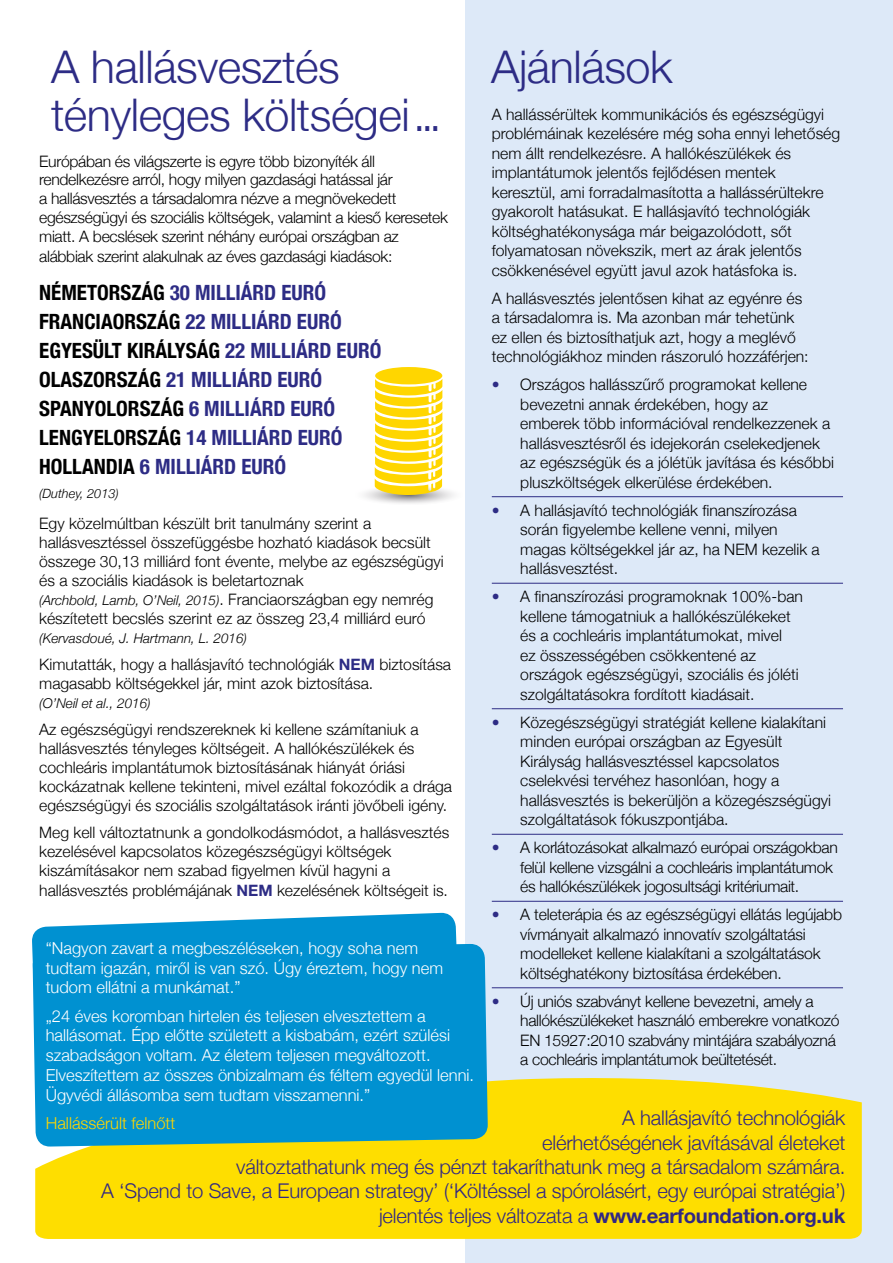
<style>
.page{position:relative;width:893px;height:1263px;background:#fff}
.page>*{position:absolute;margin:0;border:0;box-sizing:border-box;transform-origin:0 0}
.t1{font:300 45px/48px "Helvetica Neue";letter-spacing:-.01em;color:#2d2c85}
.t2{font:700 condensed 21px/29px "Helvetica Neue";color:#2d2c85}
.t3{font:300 20.25px/24.3px "Helvetica Neue";letter-spacing:-.01em;color:#312783;text-align:right}
.t4{font:300 16.5px/19.8px "Helvetica Neue";color:#fff}
.t5{font:300 16.5px "Helvetica Neue";color:#ffd600}
.t6{font:300 15.75px/19.5px "Helvetica Neue";color:#000}
.t7{font:300 15.75px/19px "Helvetica Neue";letter-spacing:-.02em;color:#000}
.t8{font:italic 300 13.5px "Helvetica Neue";color:#000}
.t9{font:italic 300 12.75px "Helvetica Neue";color:#000}
.s1{color:#000}
.s2{font-style:normal;font-size:15.75px}
.s3{font-weight:700;color:#2d2c85}
.s4{color:#2d2c85}
.s5{font-weight:700}
</style>
<div class="page">
<div style="left:466px;top:0;width:427px;height:1263px;background:#dde9f8"></div>
<div style="left:35px;top:1078px;width:827px;height:161px;background:#fede00"></div>
<svg style="left:32px;top:912px;width:426px;height:243px"></svg>
<div style="left:32px;top:944px;width:456px;height:203px;background:#0091d1"></div>
<div style="left:375px;top:367px;width:67px;height:17px;background:#ffd600;border-radius:50%"></div>
<svg style="left:364px;top:379px;width:90px;height:125px"></svg>
<hr style="left:492px;top:496px;width:351px;height:1px;background:#2d2c85">
<hr style="left:492px;top:583px;width:351px;height:1px;background:#2d2c85">
<hr style="left:492px;top:708px;width:351px;height:1px;background:#2d2c85">
<hr style="left:492px;top:834px;width:351px;height:1px;background:#2d2c85">
<hr style="left:492px;top:901px;width:351px;height:1px;background:#2d2c85">
<hr style="left:492px;top:987px;width:351px;height:1px;background:#2d2c85">
<h1 class="t1" style="left:51px;top:40px;width:392px">A hallásvesztés tényleges költségei ...</h1>
<h1 class="t1" style="left:491px;top:40px;width:183px">Ajánlások</h1>
<p class="t7" style="left:39px;top:150px;width:410px">Európában és világszerte is egyre több bizonyíték áll rendelkezésre arról, hogy milyen gazdasági hatással jár<br>a hallásvesztés a társadalomra nézve a megnövekedett egészségügyi és szociális költségek, valamint a kieső keresetek miatt. A becslések szerint néhány európai országban az alábbiak szerint alakulnak az éves gazdasági kiadások:</p>
<h2 class="t2" style="left:39px;top:277px;width:344px"><span class="s1">NÉMETORSZÁG</span> 30 MILLIÁRD EURÓ<br><span class="s1">FRANCIAORSZÁG</span> 22 MILLIÁRD EURÓ<br><span class="s1">EGYESÜLT KIRÁLYSÁG</span> 22 MILLIÁRD EURÓ<br><span class="s1">OLASZORSZÁG</span> 21 MILLIÁRD EURÓ<br><span class="s1">SPANYOLORSZÁG</span> 6 MILLIÁRD EURÓ<br><span class="s1">LENGYELORSZÁG</span> 14 MILLIÁRD EURÓ<br><span class="s1">HOLLANDIA</span> 6 MILLIÁRD EURÓ</h2>
<p class="t9" style="left:39px;top:483px;width:81px">(Duthey, 2013)</p>
<p class="t6" style="left:39px;top:513px;width:406px;line-height:18.9px">Egy közelmúltban készült brit tanulmány szerint a hallásvesztéssel összefüggésbe hozható kiadások becsült összege 30,13 milliárd font évente, melybe az egészségügyi és a szociális kiadások is beletartoznak</p>
<p class="t8" style="left:39px;top:589px;width:396px">(Archbold, Lamb, O’Neil, 2015)<span class="s2">. Franciaországban egy nemrég</span></p>
<p class="t6" style="left:39px;top:607px;width:388px">készítetett becslés szerint ez az összeg 23,4 milliárd euró</p>
<p class="t8" style="left:39px;top:627px;width:209px">(Kervasdoué, J. Hartmann, L. 2016)</p>
<p class="t6" style="left:39px;top:654px;width:413px;line-height:18.9px">Kimutatták, hogy a hallásjavító technológiák <span class="s3">NEM</span> biztosítása magasabb költségekkel jár, mint azok biztosítása.</p>
<p class="t8" style="left:39px;top:692px;width:113px">(O’Neil et al., 2016)</p>
<p class="t6" style="left:39px;top:719px;width:414px;line-height:18.9px">Az egészségügyi rendszereknek ki kellene számítaniuk a hallásvesztés tényleges költségeit. A hallókészülékek és cochleáris implantátumok biztosításának hiányát óriási kockázatnak kellene tekinteni, mivel ezáltal fokozódik a drága egészségügyi és szociális szolgáltatások iránti jövőbeli igény.</p>
<p class="t6" style="left:39px;top:822px;width:411px">Meg kell változtatnunk a gondolkodásmódot, a hallásvesztés kezelésével kapcsolatos közegészségügyi költségek kiszámításakor nem szabad figyelmen kívül hagyni a hallásvesztés problémájának <span class="s3">NEM</span> kezelésének költségeit is.</p>
<p class="t6" style="left:492px;top:103px;width:350px">A hallássérültek kommunikációs és egészségügyi problémáinak kezelésére még soha ennyi lehetőség nem állt rendelkezésre. A hallókészülékek és implantátumok jelentős fejlődésen mentek keresztül, ami forradalmasította a hallássérültekre gyakorolt hatásukat. E hallásjavító technológiák költséghatékonysága már beigazolódott, sőt folyamatosan növekszik, mert az árak jelentős csökkenésével együtt javul azok hatásfoka is.</p>
<p class="t6" style="left:492px;top:287px;width:318px">A hallásvesztés jelentősen kihat az egyénre és a társadalomra is. Ma azonban már tehetünk ez ellen és biztosíthatjuk azt, hogy a meglévő technológiákhoz minden rászoruló hozzáférjen:</p>
<p class="t6" style="left:520px;top:374px;width:315px;text-indent:-29px"><span class="s4">•</span> Országos hallásszűrő programokat kellene bevezetni annak érdekében, hogy az<br>emberek több információval rendelkezzenek a hallásvesztésről és idejekorán cselekedjenek az egészségük és a jólétük javítása és későbbi pluszköltségek elkerülése érdekében.</p>
<p class="t6" style="left:520px;top:499px;width:301px;text-indent:-29px"><span class="s4">•</span> A hallásjavító technológiák finanszírozása során figyelembe kellene venni, milyen magas költségekkel jár az, ha NEM kezelik a hallásvesztést.</p>
<p class="t6" style="left:520px;top:586px;width:284px;text-indent:-29px"><span class="s4">•</span> A finanszírozási programoknak 100%-ban kellene támogatniuk a hallókészülékeket és a cochleáris implantátumokat, mivel<br>ez összességében csökkentené az országok egészségügyi, szociális és jóléti szolgáltatásokra fordított kiadásait.</p>
<p class="t6" style="left:520px;top:711px;width:312px;text-indent:-29px"><span class="s4">•</span> Közegészségügyi stratégiát kellene kialakítani minden európai országban az Egyesült Királyság hallásvesztéssel kapcsolatos cselekvési tervéhez hasonlóan, hogy a hallásvesztés is bekerüljön a közegészségügyi szolgáltatások fókuszpontjába.</p>
<p class="t7" style="left:520px;top:837px;width:319px;line-height:19.5px;text-indent:-29px"><span class="s4">•</span> A korlátozásokat alkalmazó európai országokban felül kellene vizsgálni a cochleáris implantátumok és hallókészülékek jogosultsági kritériumait.</p>
<p class="t6" style="left:520px;top:904px;width:323px;text-indent:-29px"><span class="s4">•</span> A teleterápia és az egészségügyi ellátás legújabb vívmányait alkalmazó innovatív szolgáltatási modelleket kellene kialakítani a szolgáltatások költséghatékony biztosítása érdekében.</p>
<p class="t7" style="left:520px;top:990px;width:321px;line-height:19.5px;text-indent:-29px"><span class="s4">•</span> Új uniós szabványt kellene bevezetni, amely a hallókészülékeket használó emberekre vonatkozó EN 15927:2010 szabvány mintájára szabályozná a cochleáris implantátumok beültetését.</p>
<p class="t4" style="left:46px;top:937px;width:399px">“Nagyon zavart a megbeszéléseken, hogy soha nem tudtam igazán, miről is van szó. Úgy éreztem, hogy nem tudom ellátni a munkámat.”</p>
<p class="t4" style="left:46px;top:1004px;width:430px">„24 éves koromban hirtelen és teljesen elvesztettem a hallásomat. Épp előtte született a kisbabám, ezért szülési szabadságon voltam. Az életem teljesen megváltozott.<br>Elveszítettem az összes önbizalmam és féltem egyedül lenni.<br>Ügyvédi állásomba sem tudtam visszamenni.”</p>
<p class="t5" style="left:46px;top:1110px;width:131px">Hallássérült felnőtt</p>
<p class="t3" style="left:101px;top:1104px;width:746px">A hallásjavító technológiák<br>elérhetőségének javításával életeket<br>változtathatunk meg és pénzt takaríthatunk meg a társadalom számára.<br>A ‘Spend to Save, a European strategy’ (‘Költéssel a spórolásért, egy európai stratégia’) jelentés teljes változata a <span class="s5">www.earfoundation.org.uk</span></p>
</div>
